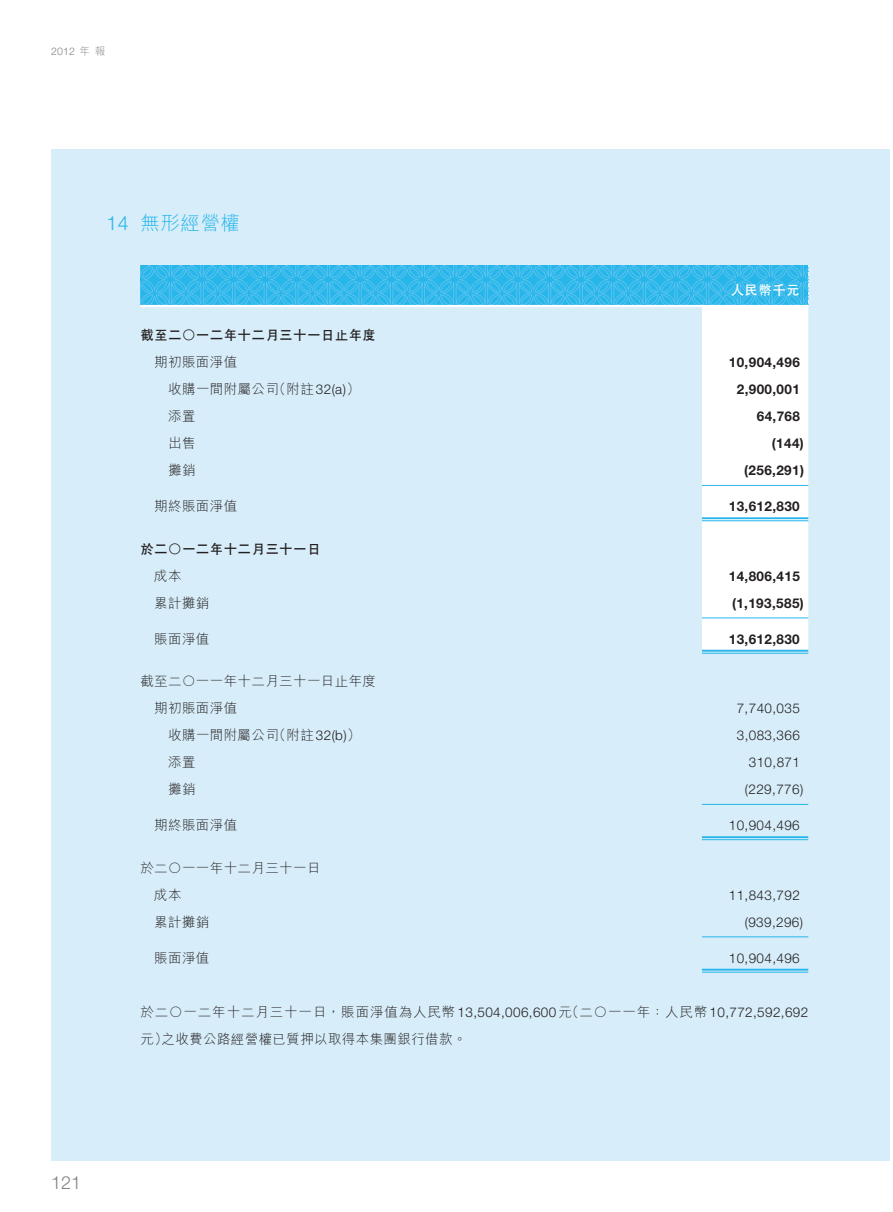
<style>
.page{position:relative;width:893px;height:1212px;background:#fff}
.page>*{position:absolute;margin:0;border:0;box-sizing:border-box;transform-origin:0 0}
.t1{font:19.5px "M Hei HK Light E Ten B5 H";letter-spacing:.03em;color:#26b6ea}
.t2{font:300 18px "Helvetica Neue LT Std";color:#808285}
.t3{font:13.5px/27px "M Hei HK Light E Ten B5 H";letter-spacing:.03em;color:#231f20}
.t4{font:13.5px/27px "M Hei HK Light E Ten B5 H";letter-spacing:.065em;color:#231f20}
.t5{font:700 13.5px "Helvetica Neue LT Std";letter-spacing:.03em;color:#231f20}
.t6{font:300 13.5px "Helvetica Neue LT Std";letter-spacing:.03em;color:#231f20}
.t7{font:13.5px "C Hei 2 HK Bold E Ten B5 H";letter-spacing:.03em;color:#231f20}
.t8{font:13.5px "C Hei 2 HK Bold E Ten B5 H";letter-spacing:.03em;color:#fff}
.t9{font:300 10.5px "Helvetica Neue LT Std";color:#808285}
.s1{font-family:"M Hei HK Light E Ten B5 H";font-weight:400}
.s2{font-family:"Helvetica Neue LT Std";font-weight:300}
</style>
<div class="page">
<div style="left:51px;top:149px;width:838px;height:1012px;background:#d7edf9"></div>
<svg style="left:140px;top:265px;width:668px;height:385px"></svg>
<hr style="left:140px;top:305px;width:562px;height:2px;background:#fff">
<hr style="left:702px;top:305px;width:106px;height:2px;background:#fff">
<hr style="left:702px;top:485px;width:106px;height:1px;background:#26b6ea">
<hr style="left:702px;top:517px;width:106px;height:2px;background:#26b6ea">
<hr style="left:702px;top:520px;width:106px;height:1px;background:#26b6ea">
<hr style="left:702px;top:618px;width:106px;height:1px;background:#26b6ea">
<hr style="left:702px;top:650px;width:106px;height:2px;background:#26b6ea">
<hr style="left:702px;top:653px;width:106px;height:1px;background:#26b6ea">
<hr style="left:702px;top:804px;width:106px;height:1px;background:#26b6ea">
<hr style="left:702px;top:836px;width:106px;height:2px;background:#26b6ea">
<hr style="left:702px;top:839px;width:106px;height:1px;background:#26b6ea">
<hr style="left:702px;top:936px;width:106px;height:1px;background:#26b6ea">
<hr style="left:702px;top:969px;width:106px;height:2px;background:#26b6ea">
<hr style="left:702px;top:972px;width:106px;height:1px;background:#26b6ea">
<p class="t9" style="left:51px;top:47px;width:56px">2012 <span class="s1">年報</span></p>
<h1 class="t1" style="left:106px;top:216px;width:135px"><span class="s2">14</span> 無形經營權</h1>
<p class="t8" style="left:730px;top:285px;width:71px">人民幣千元</p>
<p class="t7" style="left:140px;top:330px;width:237px">截至二○一二年十二月三十一日止年度</p>
<p class="t3" style="left:154px;top:350px;width:84px">期初賬面淨值</p>
<p class="t5" style="left:728px;top:355px;width:72px">10,904,496</p>
<p class="t3" style="left:168px;top:377px;width:193px">收購一間附屬公司（附註<span class="s2">32(a)</span>）</p>
<p class="t5" style="left:736px;top:382px;width:65px">2,900,001</p>
<p class="t3" style="left:168px;top:404px;width:29px">添置</p>
<p class="t5" style="left:756px;top:409px;width:45px">64,768</p>
<p class="t3" style="left:168px;top:431px;width:29px">出售</p>
<p class="t5" style="left:772px;top:436px;width:34px">(144)</p>
<p class="t3" style="left:168px;top:458px;width:29px">攤銷</p>
<p class="t5" style="left:744px;top:463px;width:61px">(256,291)</p>
<p class="t3" style="left:154px;top:494px;width:84px">期終賬面淨值</p>
<p class="t5" style="left:728px;top:499px;width:72px">13,612,830</p>
<p class="t7" style="left:140px;top:543px;width:182px">於二○一二年十二月三十一日</p>
<p class="t3" style="left:154px;top:564px;width:29px">成本</p>
<p class="t5" style="left:728px;top:568px;width:72px">14,806,415</p>
<p class="t3" style="left:154px;top:591px;width:57px">累計攤銷</p>
<p class="t5" style="left:732px;top:595px;width:73px">(1,193,585)</p>
<p class="t3" style="left:154px;top:627px;width:57px">賬面淨值</p>
<p class="t5" style="left:728px;top:631px;width:72px">13,612,830</p>
<p class="t3" style="left:154px;top:669px;width:223px;text-indent:-14px">截至二○一一年十二月三十一日止年度期初賬面淨值</p>
<p class="t6" style="left:736px;top:703px;width:65px">7,740,035</p>
<p class="t3" style="left:168px;top:723px;width:194px">收購一間附屬公司（附註<span class="s2">32(b)</span>）</p>
<p class="t6" style="left:736px;top:730px;width:65px">3,083,366</p>
<p class="t3" style="left:168px;top:750px;width:29px">添置</p>
<p class="t6" style="left:748px;top:757px;width:53px">310,871</p>
<p class="t3" style="left:168px;top:777px;width:29px">攤銷</p>
<p class="t6" style="left:744px;top:784px;width:60px">(229,776)</p>
<p class="t3" style="left:154px;top:813px;width:84px">期終賬面淨值</p>
<p class="t6" style="left:728px;top:820px;width:72px">10,904,496</p>
<p class="t3" style="left:154px;top:856px;width:168px;text-indent:-14px">於二○一一年十二月三十一日成本</p>
<p class="t6" style="left:728px;top:890px;width:72px">11,843,792</p>
<p class="t3" style="left:154px;top:910px;width:57px">累計攤銷</p>
<p class="t6" style="left:744px;top:917px;width:60px">(939,296)</p>
<p class="t3" style="left:154px;top:946px;width:57px">賬面淨值</p>
<p class="t6" style="left:728px;top:953px;width:72px">10,904,496</p>
<h2 class="t2" style="left:51px;top:1176px;width:32px">121</h2>
<p class="t4" style="left:140px;top:1000px;width:669px">於二○一二年十二月三十一日，賬面淨值為人民幣<span class="s2">13,504,006,600</span>元（二○一一年：人民幣<span class="s2">10,772,592,692</span>元）之收費公路經營權已質押以取得本集團銀行借款。</p>
</div>
